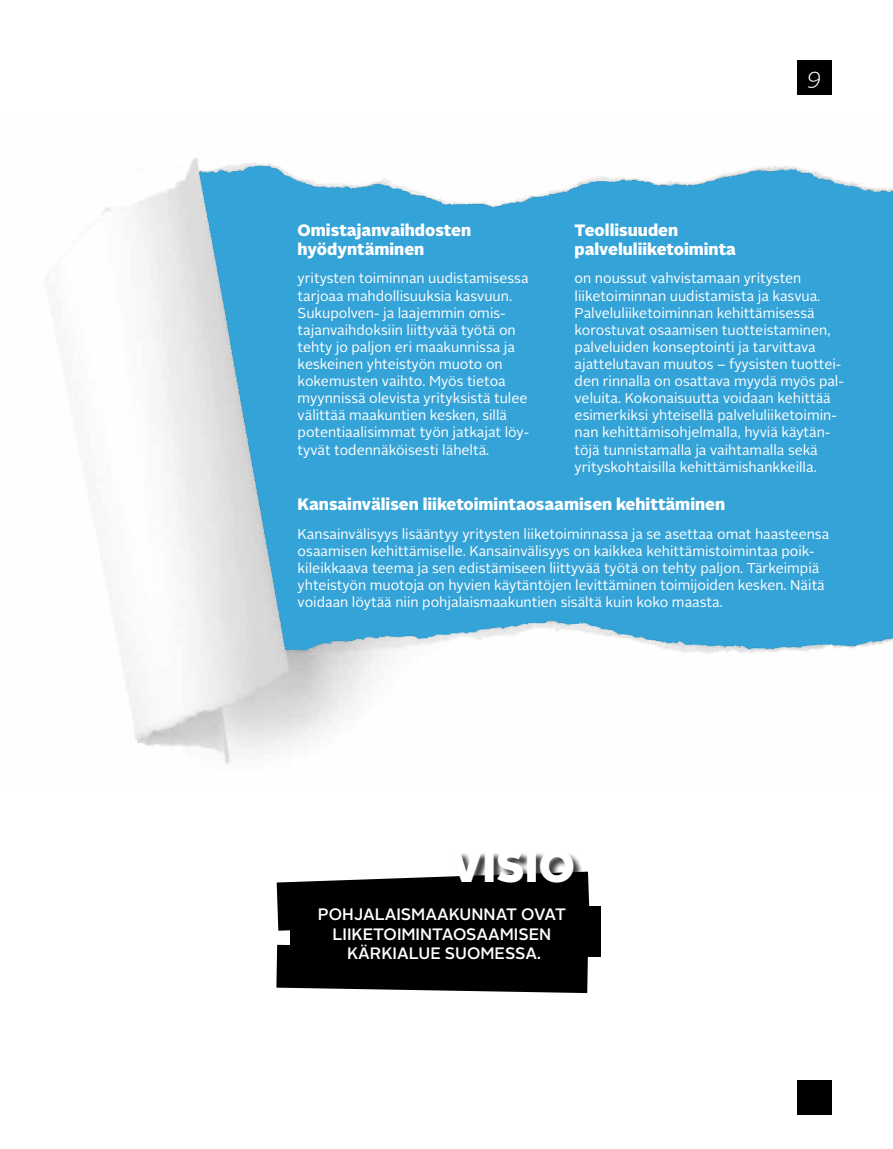
<style>
.page{position:relative;width:893px;height:1149px;background:#fff}
.page>*{position:absolute;margin:0;border:0;box-sizing:border-box;transform-origin:0 0}
.t1{font:900 45px "Alright Sans";color:#fff}
.t2{font:italic 300 22.5px "Alright Sans";color:#fff}
.t3{font:900 16.5px/19.8px "Alright Sans";color:#fff}
.t4{font:500 16.5px/19.8px "Alright Sans";color:#fff;text-align:center}
.t5{font:14.25px/17.1px "Alright Sans";color:#fff}
</style>
<div class="page">
<div style="left:798px;top:60px;width:34px;height:34px;background:#000"></div>
<div style="left:798px;top:1080px;width:34px;height:34px;background:#000"></div>
<svg style="left:277px;top:871px;width:313px;height:59px"></svg>
<div style="left:290px;top:905px;width:311px;height:51px;background:#000"></div>
<div style="left:276px;top:944px;width:312px;height:48px;background:#000"></div>
<img style="left:46px;top:157px;width:847px;height:607px">
<img style="left:46px;top:525px;width:18px;height:239px">
<div style="left:452px;top:851px;width:131px;height:41px;background:#000;opacity:.75"></div>
<h2 class="t2" style="left:808px;top:60px;width:15px">9</h2>
<p class="t3" style="left:298px;top:220px;width:175px">Omistajanvaihdosten hyödyntäminen</p>
<p class="t5" style="left:298px;top:270px;width:233px">yritysten toiminnan uudistamisessa tarjoaa mahdollisuuksia kasvuun.<br>Sukupolven- ja laajemmin omis&shy;tajanvaihdoksiin liittyvää työtä on tehty jo paljon eri maakunnissa ja keskeinen yhteistyön muoto on kokemusten vaihto. Myös tietoa myynnissä olevista yrityksistä tulee välittää maakuntien kesken, sillä potentiaalisimmat työn jatkajat löy&shy;tyvät todennäköisesti läheltä.</p>
<p class="t3" style="left:575px;top:220px;width:163px">Teollisuuden palveluliiketoiminta</p>
<p class="t5" style="left:575px;top:270px;width:271px">on noussut vahvistamaan yritysten liiketoiminnan uudistamista ja kasvua.<br>Palveluliiketoiminnan kehittämisessä korostuvat osaamisen tuotteistaminen, palveluiden konseptointi ja tarvittava ajattelutavan muutos – fyysisten tuottei&shy;den rinnalla on osattava myydä myös pal&shy;veluita. Kokonaisuutta voidaan kehittää esimerkiksi yhteisellä palveluliiketoimin&shy;nan kehittämisohjelmalla, hyviä käytän&shy;töjä tunnistamalla ja vaihtamalla sekä yrityskohtaisilla kehittämishankkeilla.</p>
<p class="t3" style="left:298px;top:494px;width:429px">Kansainvälisen liiketoimintaosaamisen kehittäminen</p>
<p class="t5" style="left:298px;top:525px;width:533px">Kansainvälisyys lisääntyy yritysten liiketoiminnassa ja se asettaa omat haasteensa osaamisen kehittämiselle. Kansainvälisyys on kaikkea kehittämistoimintaa poik&shy;kileikkaava teema ja sen edistämiseen liittyvää työtä on tehty paljon. Tärkeimpiä yhteistyön muotoja on hyvien käytäntöjen levittäminen toimijoiden kesken. Näitä voidaan löytää niin pohjalaismaakuntien sisältä kuin koko maasta.</p>
<h1 class="t1" style="left:450px;top:833px;width:126px">VISIO</h1>
<p class="t4" style="left:318px;top:904px;width:250px">POHJALAISMAAKUNNAT OVAT<br>LIIKETOIMINTAOSAAMISEN<br>KÄRKIALUE SUOMESSA.</p>
</div>
